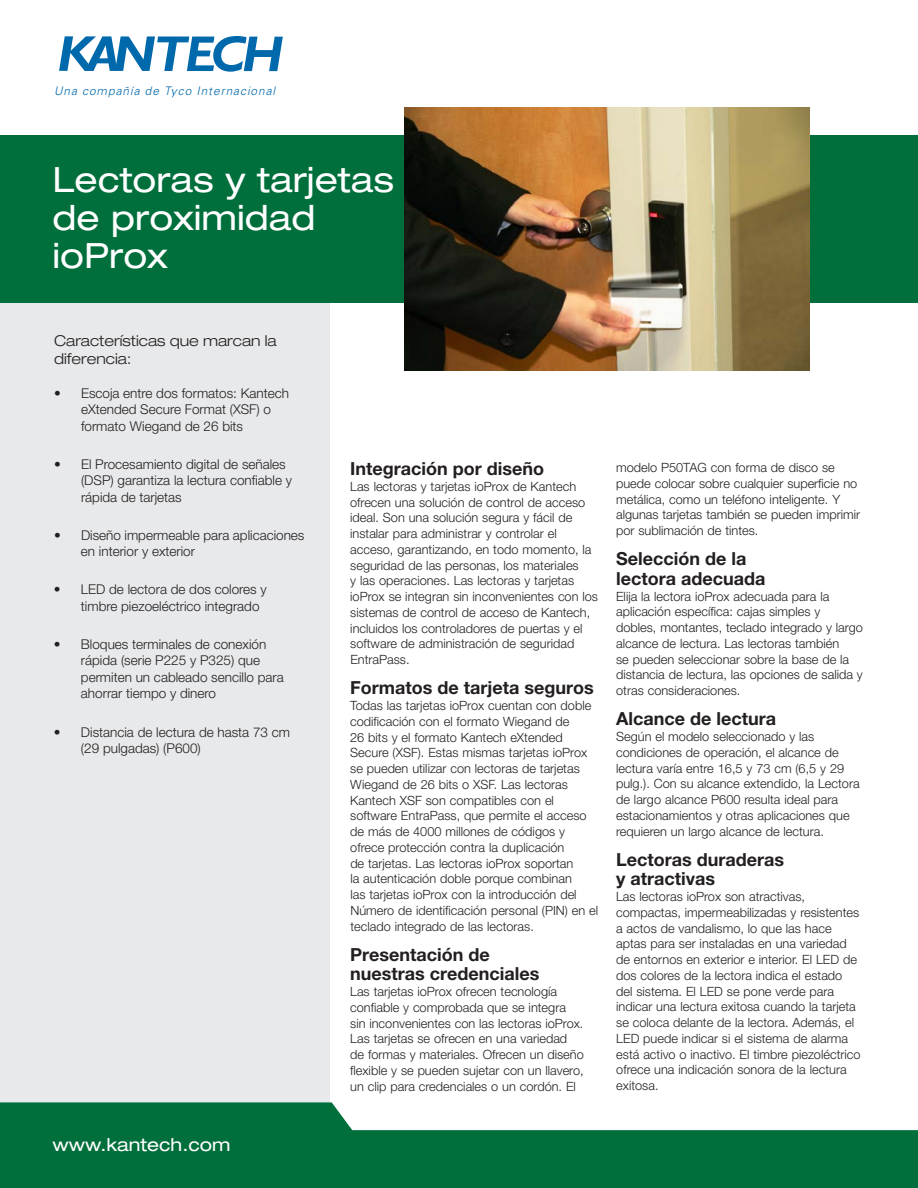
<style>
.page{position:relative;width:918px;height:1188px;background:#fff}
.page>*{position:absolute;margin:0;border:0;box-sizing:border-box;transform-origin:0 0}
.t1{font:expanded 34.8px/37.8px "Helvetica Neue LT Pro";color:#fff}
.t2{font:700 18px/19.5px "Helvetica Neue LT Pro";color:#231f20}
.t3{font:expanded 18px "Helvetica Neue LT Pro";color:#fff}
.t4{font:300 expanded 15px/18px "Helvetica Neue LT Pro";color:#231f20}
.t5{font:300 13.5px/16.5px "Helvetica Neue LT Pro";color:#231f20}
.t6{font:300 12.75px/15.8px "Helvetica Neue LT Pro";color:#231f20}
.t7{font:italic 300 11.85px "Univers";letter-spacing:.085em;color:#0069ac}
</style>
<div class="page">
<div style="left:0;top:163px;width:329px;height:1025px;background:#e7e9ea"></div>
<div style="left:0;top:135px;width:918px;height:168px;background:#006f3c"></div>
<svg style="left:0;top:1102px;width:918px;height:86px;fill:#006f3c"></svg>
<svg style="left:59px;top:36px;width:224px;height:36px"></svg>
<img style="left:405px;top:108px;width:405px;height:263px">
<p class="t7" style="left:54px;top:83px;width:223px">Una compañía de Tyco Internacional</p>
<h1 class="t1" style="left:52px;top:161px;width:343px">Lectoras y tarjetas de proximidad ioProx</h1>
<p class="t4" style="left:54px;top:331px;width:224px">Características que marcan la diferencia:</p>
<p class="t5" style="left:81px;top:384px;width:210px;text-indent:-27px">• Escoja entre dos formatos: Kantech eXtended Secure Format (XSF) o formato Wiegand de 26 bits</p>
<p class="t5" style="left:81px;top:455px;width:213px;text-indent:-27px">• El Procesamiento digital de señales (DSP) garantiza la lectura confiable y rápida de tarjetas</p>
<p class="t5" style="left:81px;top:526px;width:225px;text-indent:-27px">• Diseño impermeable para aplicaciones en interior y exterior</p>
<p class="t5" style="left:81px;top:581px;width:187px;text-indent:-27px">• LED de lectora de dos colores y timbre piezoeléctrico integrado</p>
<p class="t5" style="left:81px;top:636px;width:204px;text-indent:-27px">• Bloques terminales de conexión rápida (serie P225 y P325) que permiten un cableado sencillo para ahorrar tiempo y dinero</p>
<p class="t5" style="left:81px;top:723px;width:211px;text-indent:-27px">• Distancia de lectura de hasta 73 cm (29 pulgadas) (P600)</p>
<h2 class="t3" style="left:53px;top:1134px;width:179px">www.kantech.com</h2>
<h2 class="t2" style="left:350px;top:459px;width:195px">Integración por diseño</h2>
<p class="t6" style="left:350px;top:478px;width:249px">Las lectoras y tarjetas ioProx de Kantech ofrecen una solución de control de acceso ideal. Son una solución segura y fácil de instalar para administrar y controlar el acceso, garantizando, en todo momento, la seguridad de las personas, los materiales<br>y las operaciones. Las lectoras y tarjetas ioProx se integran sin inconvenientes con los sistemas de control de acceso de Kantech, incluidos los controladores de puertas y el software de administración de seguridad EntraPass.</p>
<h2 class="t2" style="left:350px;top:678px;width:245px">Formatos de tarjeta seguros</h2>
<p class="t6" style="left:350px;top:697px;width:249px">Todas las tarjetas ioProx cuentan con doble codificación con el formato Wiegand de<br>26 bits y el formato Kantech eXtended Secure (XSF). Estas mismas tarjetas ioProx se pueden utilizar con lectoras de tarjetas Wiegand de 26 bits o XSF. Las lectoras Kantech XSF son compatibles con el software EntraPass, que permite el acceso de más de 4000 millones de códigos y ofrece protección contra la duplicación<br>de tarjetas. Las lectoras ioProx soportan<br>la autenticación doble porque combinan<br>las tarjetas ioProx con la introducción del Número de identificación personal (PIN) en el teclado integrado de las lectoras.</p>
<h2 class="t2" style="left:350px;top:944px;width:191px">Presentación de nuestras credenciales</h2>
<p class="t6" style="left:350px;top:984px;width:235px">Las tarjetas ioProx ofrecen tecnología confiable y comprobada que se integra sin inconvenientes con las lectoras ioProx.<br>Las tarjetas se ofrecen en una variedad de formas y materiales. Ofrecen un diseño flexible y se pueden sujetar con un llavero, un clip para credenciales o un cordón. El</p>
<p class="t6" style="left:616px;top:459px;width:246px">modelo P50TAG con forma de disco se puede colocar sobre cualquier superficie no metálica, como un teléfono inteligente. Y algunas tarjetas también se pueden imprimir por sublimación de tintes.</p>
<h2 class="t2" style="left:616px;top:549px;width:151px">Selección de la lectora adecuada</h2>
<p class="t6" style="left:616px;top:588px;width:248px">Elija la lectora ioProx adecuada para la aplicación específica: cajas simples y dobles, montantes, teclado integrado y largo alcance de lectura. Las lectoras también<br>se pueden seleccionar sobre la base de la distancia de lectura, las opciones de salida y otras consideraciones.</p>
<h2 class="t2" style="left:616px;top:709px;width:161px">Alcance de lectura</h2>
<p class="t6" style="left:616px;top:729px;width:245px">Según el modelo seleccionado y las condiciones de operación, el alcance de lectura varía entre 16,5 y 73 cm (6,5 y 29 pulg.). Con su alcance extendido, la Lectora de largo alcance P600 resulta ideal para estacionamientos y otras aplicaciones que requieren un largo alcance de lectura.</p>
<h2 class="t2" style="left:616px;top:849px;width:170px">Lectoras duraderas y atractivas</h2>
<p class="t6" style="left:616px;top:889px;width:246px">Las lectoras ioProx son atractivas, compactas, impermeabilizadas y resistentes a actos de vandalismo, lo que las hace aptas para ser instaladas en una variedad de entornos en exterior e interior. El LED de dos colores de la lectora indica el estado del sistema. El LED se pone verde para indicar una lectura exitosa cuando la tarjeta se coloca delante de la lectora. Además, el LED puede indicar si el sistema de alarma está activo o inactivo. El timbre piezoléctrico ofrece una indicación sonora de la lectura exitosa.</p>
</div>
